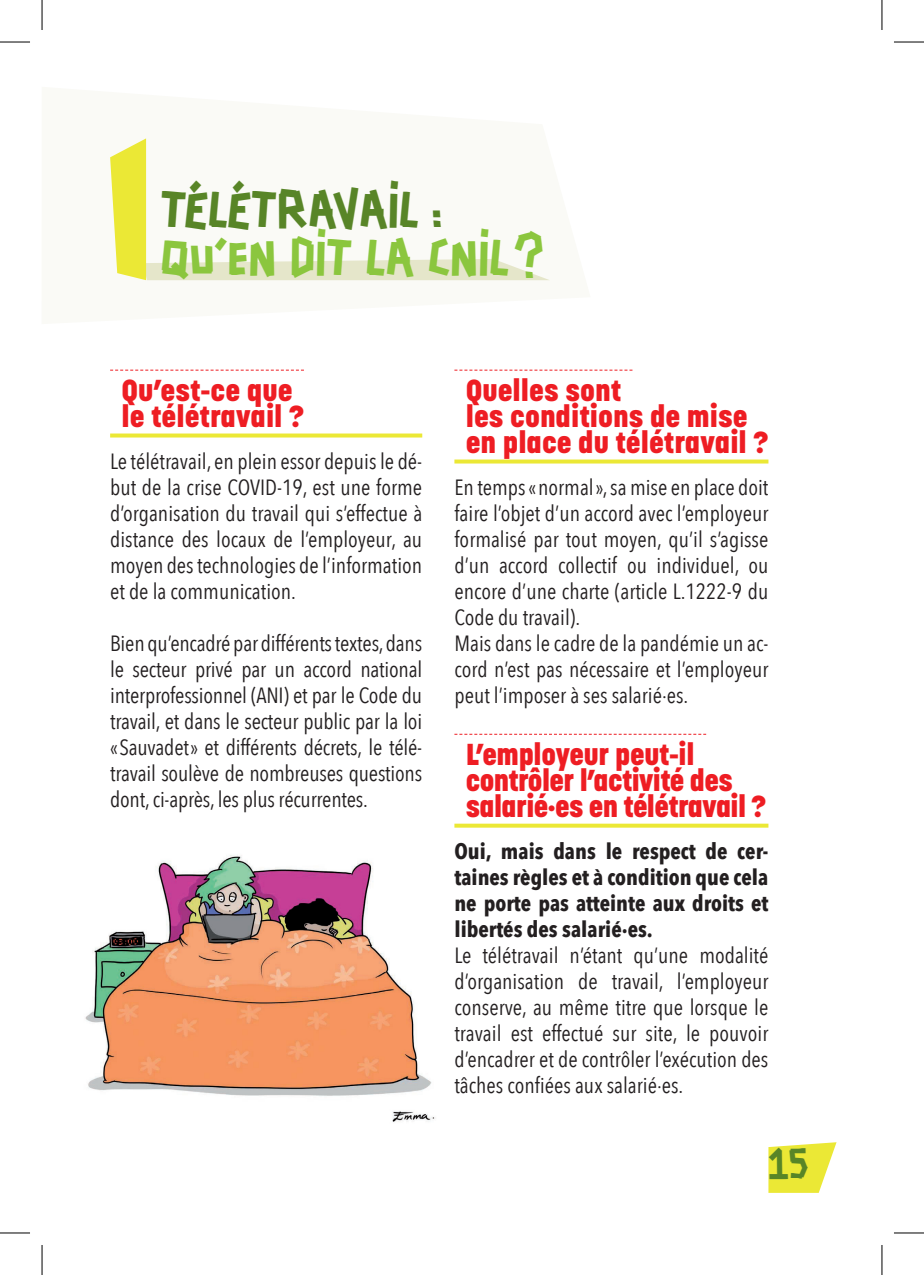
<style>
.page{position:relative;width:924px;height:1275px;background:#fff}
.page>*{position:absolute;margin:0;border:0;box-sizing:border-box;transform-origin:0 0}
.t1{font:48px "Scotchlidaires";color:#8bc63e}
.t2{font:48px "Scotchlidaires";color:#588527}
.t3{font:36px "Scotchlidaires";color:#588527}
.t4{font:800 30px/26px "Korolev";color:#ee1d23}
.t5{font:800 30px/26px "Korolev";letter-spacing:-.02em;color:#ee1d23}
.t6{font:22px/26px "Avenir Next Condensed";color:#231f20;text-align:justify}
.t7{font:700 22px/26px "Avenir Next Condensed";color:#231f20;text-align:justify}
</style>
<div class="page">
<svg style="left:110px;top:370px;width:194px;height:1px"></svg>
<svg style="left:110px;top:433px;width:312px;height:4px"></svg>
<svg style="left:454px;top:370px;width:178px;height:1px"></svg>
<svg style="left:454px;top:459px;width:314px;height:4px"></svg>
<svg style="left:454px;top:734px;width:251px;height:1px"></svg>
<svg style="left:454px;top:823px;width:314px;height:4px"></svg>
<svg style="left:768px;top:1142px;width:68px;height:50px"></svg>
<svg style="left:110px;top:138px;width:439px;height:142px"></svg>
<img style="left:85px;top:855px;width:350px;height:267px">
<hr style="left:0;top:42px;width:30px;height:1px;background:#000">
<hr style="left:893px;top:42px;width:30px;height:1px;background:#000">
<hr style="left:0;top:1232px;width:30px;height:1px;background:#000">
<hr style="left:893px;top:1232px;width:30px;height:1px;background:#000">
<hr style="left:42px;top:0;width:1px;height:30px;background:#000">
<hr style="left:42px;top:1245px;width:1px;height:30px;background:#000">
<hr style="left:881px;top:0;width:1px;height:30px;background:#000">
<hr style="left:881px;top:1245px;width:1px;height:30px;background:#000">
<h1 class="t2" style="left:161px;top:176px;width:282px">TÉLÉTRAVAIL :</h1>
<h1 class="t1" style="left:161px;top:224px;width:384px">QU’EN DIT LA CNIL?</h1>
<h3 class="t4" style="left:121px;top:377px;width:184px">Qu’est-ce que le télétravail ?</h3>
<p class="t6" style="left:110px;top:447px;width:313px">Le télétravail, en plein essor depuis le dé&shy;but de la crise COVID-19, est une forme d’organisation du travail qui s’effectue à distance des locaux de l’employeur, au moyen des technologies de l’information et de la communication.</p>
<p class="t6" style="left:110px;top:629px;width:313px">Bien qu’encadré par différents textes, dans le secteur privé par un accord national interprofessionnel (ANI) et par le Code du travail, et dans le secteur public par la loi «Sauvadet» et différents décrets, le télé&shy;travail soulève de nombreuses questions dont, ci-après, les plus récurrentes.</p>
<h3 class="t4" style="left:465px;top:377px;width:304px">Quelles sont<br>les conditions de mise en place du télétravail ?</h3>
<p class="t6" style="left:454px;top:473px;width:315px;text-align:left">En temps «normal», sa mise en place doit faire l’objet d’un accord avec l’employeur formalisé par tout moyen, qu’il s’agisse d’un accord collectif ou individuel, ou encore d’une charte (article L.1222-9 du Code du travail).<br>Mais dans le cadre de la pandémie un ac&shy;cord n’est pas nécessaire et l’employeur peut l’imposer à ses salarié·es.</p>
<h3 class="t5" style="left:465px;top:741px;width:302px">L’employeur peut-il contrôler l’activité des salarié·es en télétravail ?</h3>
<p class="t7" style="left:454px;top:838px;width:315px">Oui, mais dans le respect de cer&shy;taines règles et à condition que cela ne porte pas atteinte aux droits et libertés des salarié·es.</p>
<p class="t6" style="left:454px;top:941px;width:315px">Le télétravail n’étant qu’une modalité d’organisation de travail, l’employeur conserve, au même titre que lorsque le travail est effectué sur site, le pouvoir d’encadrer et de contrôler l’exécution des tâches confiées aux salarié·es.</p>
<h2 class="t3" style="left:768px;top:1139px;width:42px">15</h2>
</div>
